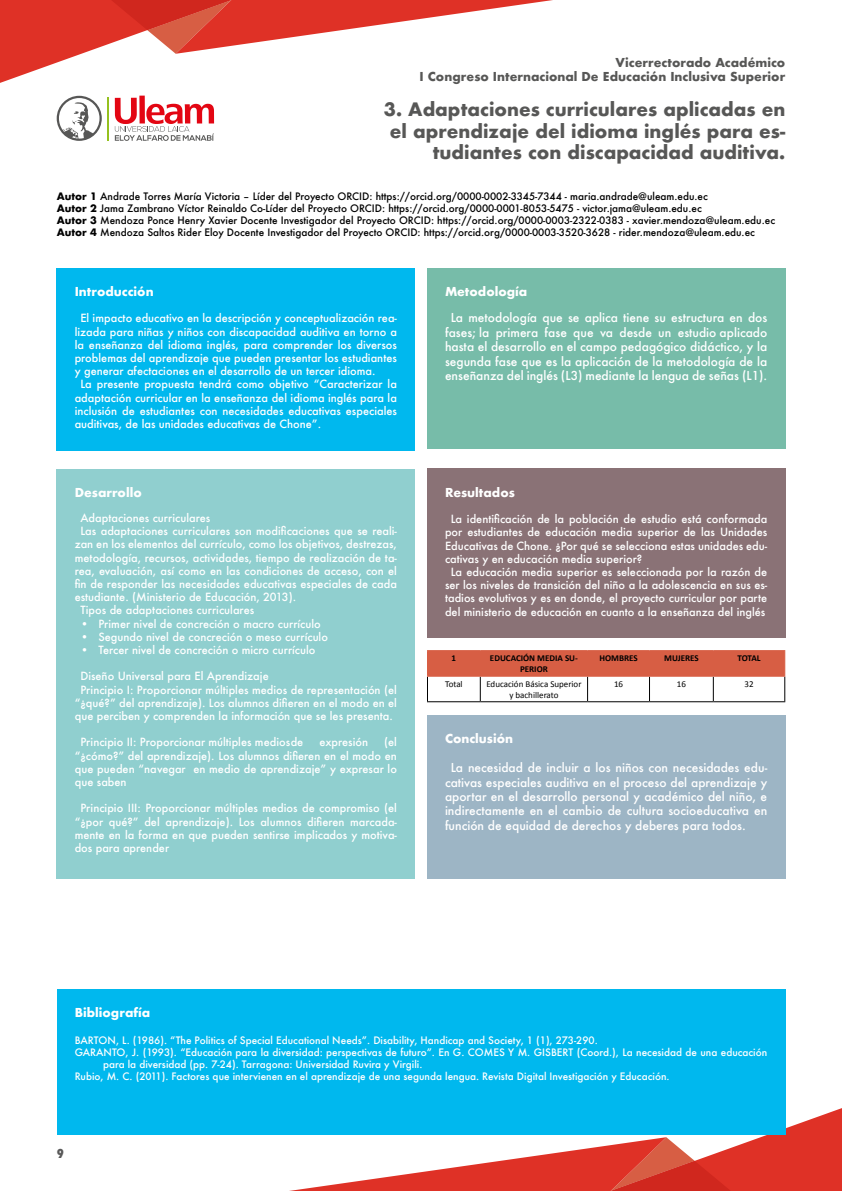
<style>
.page{position:relative;width:842px;height:1191px;background:#fff}
.page>*{position:absolute;margin:0;border:0;box-sizing:border-box;transform-origin:0 0}
.t1{font:700 18px/21.6px "Futura";color:#575756;text-align:right}
.t2{font:500 12px/14.4px "Futura";color:#fff;text-align:center}
.t3{font:700 12px/14.4px "Futura";color:#575756;text-align:right}
.t4{font:700 12px "Futura";color:#fff}
.t5{font:800 condensed 12px "Futura";color:#595959}
.t6{font:500 11px/13.2px "Futura";color:#fff;text-align:justify}
.t7{font:500 10px/12px "Futura";color:#000}
.t8{font:500 10px "Futura";color:#fff}
.t9{font:9px/10.8px "Calibri";color:#000;text-align:center}
.t10{font:700 9px/10.8px "Calibri";color:#000;text-align:center}
.s1{font-weight:700}
</style>
<div class="page">
<svg style="left:0;top:0;width:553px;height:83px"></svg>
<svg style="left:289px;top:1108px;width:553px;height:83px"></svg>
<hr style="left:107px;top:98px;width:2px;height:43px;background:#95c11f">
<svg style="left:57px;top:96px;width:45px;height:45px"></svg>
<div style="left:139px;top:96px;width:6px;height:27px;background:#e30613"></div>
<svg style="left:115px;top:98px;width:99px;height:43px"></svg>
<div style="left:57px;top:268px;width:358px;height:182px;background:#00b8ee"></div>
<div style="left:427px;top:268px;width:358px;height:181px;background:#77bca9"></div>
<div style="left:57px;top:469px;width:358px;height:409px;background:#90cfcf"></div>
<div style="left:427px;top:469px;width:358px;height:169px;background:#8a7276"></div>
<div style="left:427px;top:715px;width:358px;height:163px;background:#9db5c5"></div>
<div style="left:57px;top:989px;width:728px;height:145px;background:#00b8ee"></div>
<hr style="left:427px;top:701px;width:53px;height:1px;background:#000">
<hr style="left:480px;top:701px;width:108px;height:1px;background:#000">
<hr style="left:588px;top:701px;width:61px;height:1px;background:#000">
<hr style="left:649px;top:701px;width:64px;height:1px;background:#000">
<hr style="left:713px;top:701px;width:72px;height:1px;background:#000">
<svg style="left:427px;top:650px;width:358px;height:51px"></svg>
<hr style="left:713px;top:675px;width:72px;height:1px;background:#d75e44">
<p class="t3" style="left:420px;top:55px;width:367px">Vicerrectorado Académico<br>I Congreso Internacional De Educación Inclusiva Superior</p>
<h1 class="t1" style="left:384px;top:99px;width:403px">3. Adaptaciones curriculares aplicadas en el aprendizaje del idioma inglés para es&shy;tudiantes con discapacidad auditiva.</h1>
<p class="t7" style="left:57px;top:190px;width:720px"><span class="s1">Autor 1</span> Andrade Torres María Victoria – Líder del Proyecto ORCID: https://orcid.org/0000-0002-3345-7344 - maria.andrade@uleam.edu.ec<br><span class="s1">Autor 2</span> Jama Zambrano Víctor Reinaldo Co-Líder del Proyecto ORCID: https://orcid.org/0000-0001-8053-5475 - victor.jama@uleam.edu.ec<br><span class="s1">Autor 3</span> Mendoza Ponce Henry Xavier Docente Investigador del Proyecto ORCID: https://orcid.org/0000-0003-2322-0383 - xavier.mendoza@uleam.edu.ec <span class="s1">Autor 4</span> Mendoza Saltos Rider Eloy Docente Investigador del Proyecto ORCID: https://orcid.org/0000-0003-3520-3628 - rider.mendoza@uleam.edu.ec</p>
<p class="t4" style="left:75px;top:283px;width:80px">Introducción</p>
<p class="t6" style="left:80px;top:311px;width:318px">El impacto educativo en la descripción y conceptualización rea-</p>
<p class="t6" style="left:75px;top:325px;width:324px">lizada para niñas y niños con discapacidad auditiva en torno a</p>
<p class="t6" style="left:75px;top:338px;width:324px">la enseñanza del idioma inglés, para comprender los diversos</p>
<p class="t6" style="left:75px;top:351px;width:324px">problemas del aprendizaje que pueden presentar los estudiantes</p>
<p class="t6" style="left:75px;top:364px;width:302px">y generar afectaciones en el desarrollo de un tercer idioma.</p>
<p class="t6" style="left:80px;top:377px;width:318px">La presente propuesta tendrá como objetivo “Caracterizar la</p>
<p class="t6" style="left:75px;top:391px;width:324px">adaptación curricular en la enseñanza del idioma inglés para la</p>
<p class="t6" style="left:75px;top:404px;width:324px">inclusión de estudiantes con necesidades educativas especiales</p>
<p class="t6" style="left:75px;top:417px;width:248px">auditivas, de las unidades educativas de Chone”.</p>
<p class="t4" style="left:75px;top:483px;width:69px">Desarrollo</p>
<p class="t6" style="left:80px;top:511px;width:131px">Adaptaciones curriculares</p>
<p class="t6" style="left:80px;top:524px;width:318px">Las adaptaciones curriculares son modificaciones que se reali-</p>
<p class="t6" style="left:75px;top:537px;width:324px">zan en los elementos del currículo, como los objetivos, destrezas,</p>
<p class="t6" style="left:75px;top:550px;width:324px">metodología, recursos, actividades, tiempo de realización de ta-</p>
<p class="t6" style="left:75px;top:564px;width:324px">rea, evaluación, así como en las condiciones de acceso, con el</p>
<p class="t6" style="left:75px;top:577px;width:324px">fin de responder las necesidades educativas especiales de cada</p>
<p class="t6" style="left:75px;top:590px;width:223px">estudiante. (Ministerio de Educación, 2013).</p>
<p class="t6" style="left:80px;top:603px;width:175px">Tipos de adaptaciones curriculares</p>
<p class="t6" style="left:80px;top:616px;width:242px">• Primer nivel de concreción o macro currículo</p>
<p class="t6" style="left:80px;top:630px;width:249px">• Segundo nivel de concreción o meso currículo</p>
<p class="t6" style="left:80px;top:643px;width:237px">• Tercer nivel de concreción o micro currículo</p>
<p class="t6" style="left:80px;top:669px;width:190px">Diseño Universal para El Aprendizaje</p>
<p class="t6" style="left:80px;top:682px;width:318px">Principio I: Proporcionar múltiples medios de representación (el</p>
<p class="t6" style="left:75px;top:696px;width:324px">“¿qué?” del aprendizaje). Los alumnos difieren en el modo en el</p>
<p class="t6" style="left:75px;top:709px;width:320px">que perciben y comprenden la información que se les presenta.</p>
<p class="t6" style="left:80px;top:735px;width:225px">Principio II: Proporcionar múltiples mediosde</p>
<p class="t6" style="left:319px;top:735px;width:50px">expresión</p>
<p class="t6" style="left:75px;top:735px;width:324px;text-indent:309px">(el “¿cómo?” del aprendizaje). Los alumnos difieren en el modo en que pueden “navegar en medio de aprendizaje” y expresar lo que saben</p>
<p class="t6" style="left:75px;top:801px;width:324px;text-indent:6px">Principio III: Proporcionar múltiples medios de compromiso (el “¿por qué?” del aprendizaje). Los alumnos difieren marcada&shy;mente en la forma en que pueden sentirse implicados y motiva&shy;dos para aprender</p>
<p class="t4" style="left:445px;top:283px;width:84px">Metodología</p>
<p class="t2" style="left:445px;top:310px;width:324px">La metodología que se aplica tiene su estructura en dos fases; la primera fase que va desde un estudio aplicado hasta el desarrollo en el campo pedagógico didáctico, y la segunda fase que es la aplicación de la metodología de la enseñanza del inglés (L3) mediante la lengua de señas (L1).</p>
<p class="t4" style="left:445px;top:483px;width:71px">Resultados</p>
<p class="t6" style="left:451px;top:512px;width:318px">La identificación de la población de estudio está conformada</p>
<p class="t6" style="left:445px;top:525px;width:324px">por estudiantes de educación media superior de las Unidades</p>
<p class="t6" style="left:445px;top:538px;width:324px">Educativas de Chone. ¿Por qué se selecciona estas unidades edu-</p>
<p class="t6" style="left:445px;top:552px;width:199px">cativas y en educación media superior?</p>
<p class="t6" style="left:451px;top:565px;width:318px">La educación media superior es seleccionada por la razón de</p>
<p class="t6" style="left:445px;top:578px;width:324px">ser los niveles de transición del niño a la adolescencia en sus es-</p>
<p class="t6" style="left:445px;top:591px;width:324px">tadios evolutivos y es en donde, el proyecto curricular por parte</p>
<p class="t6" style="left:445px;top:604px;width:322px">del ministerio de educación en cuanto a la enseñanza del inglés</p>
<p class="t10" style="left:452px;top:652px;width:6px">1</p>
<p class="t10" style="left:490px;top:652px;width:89px">EDUCACIÓN MEDIA SU-<br>PERIOR</p>
<p class="t10" style="left:599px;top:652px;width:40px">HOMBRES</p>
<p class="t10" style="left:664px;top:652px;width:36px">MUJERES</p>
<p class="t10" style="left:737px;top:652px;width:25px">TOTAL</p>
<p class="t9" style="left:445px;top:678px;width:19px">Total</p>
<p class="t9" style="left:486px;top:678px;width:97px">Educación Básica Superior y bachillerato</p>
<p class="t9" style="left:614px;top:678px;width:11px">16</p>
<p class="t9" style="left:677px;top:678px;width:11px">16</p>
<p class="t9" style="left:744px;top:678px;width:11px">32</p>
<p class="t4" style="left:445px;top:730px;width:70px">Conclusión</p>
<p class="t2" style="left:445px;top:760px;width:324px;text-align:justify;text-indent:6px">La necesidad de incluir a los niños con necesidades edu&shy;cativas especiales auditiva en el proceso del aprendizaje y aportar en el desarrollo personal y académico del niño, e indirectamente en el cambio de cultura socioeducativa en función de equidad de derechos y deberes para todos.</p>
<p class="t4" style="left:75px;top:1004px;width:77px">Bibliografía</p>
<p class="t8" style="left:75px;top:1033px;width:525px">BARTON, L. (1986). “The Politics of Special Educational Needs”. Disability, Handicap and Society, 1 (1), 273-290.</p>
<p class="t8" style="left:75px;top:1045px;width:694px">GARANTO, J. (1993). “Educación para la diversidad: perspectivas de futuro”. En G. COMES Y M. GISBERT (Coord.), La necesidad de una educación</p>
<p class="t8" style="left:103px;top:1057px;width:321px">para la diversidad (pp. 7-24). Tarragona: Universidad Ruvira y Virgili.</p>
<p class="t8" style="left:75px;top:1069px;width:596px">Rubio, M. C. (2011). Factores que intervienen en el aprendizaje de una segunda lengua. Revista Digital Investigación y Educación.</p>
<p class="t5" style="left:57px;top:1145px;width:9px">9</p>
</div>
